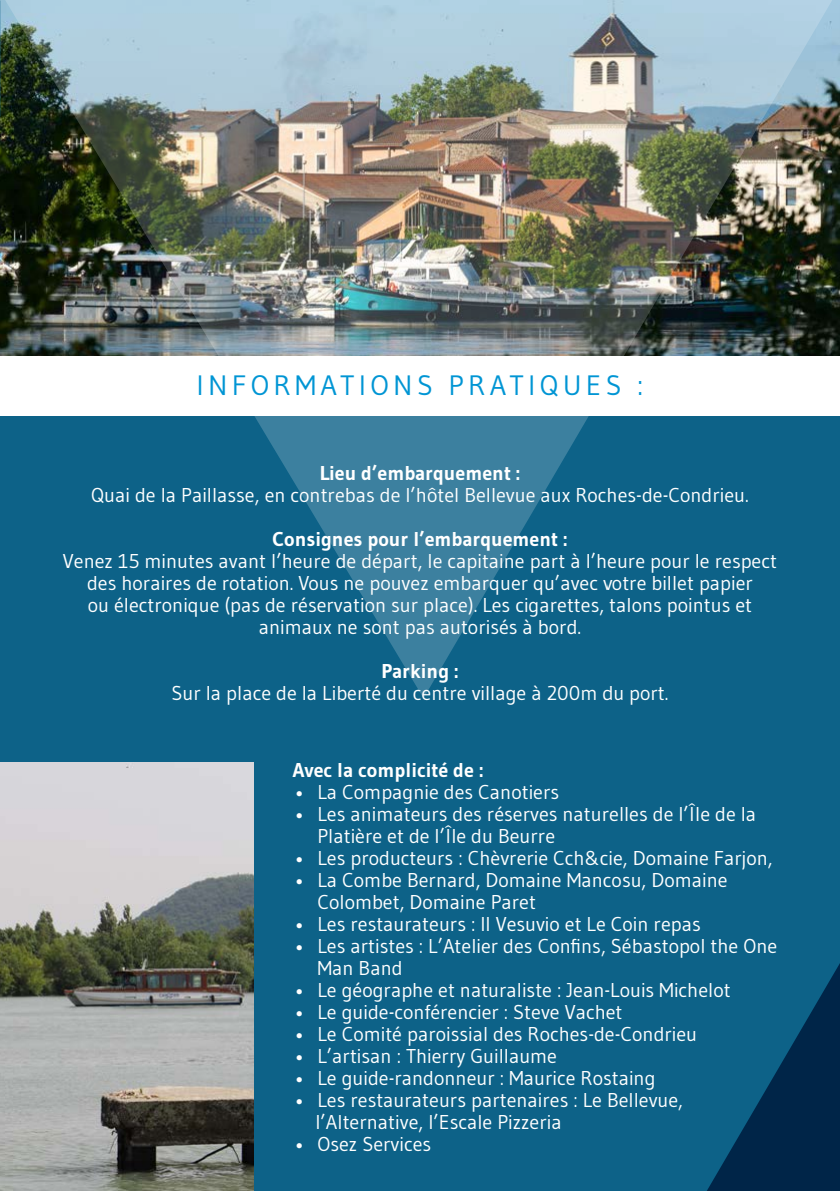
<style>
.page{position:relative;width:840px;height:1191px;background:#fff}
.page>*{position:absolute;margin:0;border:0;box-sizing:border-box;transform-origin:0 0}
.t1{font:28px "Gudea";letter-spacing:.15em;color:#0095d4}
.t2{font:20px/22px "Gudea";color:#fff}
.t3{font:700 20px "Gudea";color:#fff}
</style>
<div class="page">
<div style="left:0;top:415px;width:839px;height:776px;background:#0d6288"></div>
<img style="left:0;top:763px;width:254px;height:428px">
<img style="left:0;top:0;width:839px;height:698px">
<svg style="left:607px;top:564px;width:232px;height:627px"></svg>
<h1 class="t1" style="left:196px;top:368px;width:448px">INFORMATIONS PRATIQUES :</h1>
<p class="t3" style="left:319px;top:460px;width:202px">Lieu d’embarquement :</p>
<p class="t2" style="left:91px;top:483px;width:658px">Quai de la Paillasse, en contrebas de l’hôtel Bellevue aux Roches-de-Condrieu.</p>
<p class="t3" style="left:272px;top:526px;width:296px">Consignes pour l’embarquement :</p>
<p class="t2" style="left:63px;top:549px;width:715px;text-align:center">Venez 15 minutes avant l’heure de départ, le capitaine part à l’heure pour le respect des horaires de rotation. Vous ne pouvez embarquer qu’avec votre billet papier<br>ou électronique (pas de réservation sur place). Les cigarettes, talons pointus et animaux ne sont pas autorisés à bord.</p>
<p class="t3" style="left:381px;top:658px;width:79px">Parking :</p>
<p class="t2" style="left:171px;top:681px;width:498px">Sur la place de la Liberté du centre village à 200m du port.</p>
<p class="t3" style="left:292px;top:757px;width:192px">Avec la complicité de :</p>
<p class="t2" style="left:294px;top:780px;width:266px">• La Compagnie des Canotiers</p>
<p class="t2" style="left:317px;top:802px;width:440px;text-indent:-23px">• Les animateurs des réserves naturelles de l’Île de la<br>Platière et de l’Île du Beurre</p>
<p class="t2" style="left:294px;top:846px;width:479px">• Les producteurs : Chèvrerie Cch&amp;cie, Domaine Farjon,</p>
<p class="t2" style="left:317px;top:868px;width:411px;text-indent:-23px">• La Combe Bernard, Domaine Mancosu, Domaine<br>Colombet, Domaine Paret</p>
<p class="t2" style="left:294px;top:912px;width:407px">• Les restaurateurs : Il Vesuvio et Le Coin repas</p>
<p class="t2" style="left:317px;top:934px;width:461px;text-indent:-23px">• Les artistes : L’Atelier des Confins, Sébastopol the One<br>Man Band</p>
<p class="t2" style="left:294px;top:978px;width:437px">• Le géographe et naturaliste : Jean-Louis Michelot</p>
<p class="t2" style="left:294px;top:1000px;width:329px">• Le guide-conférencier : Steve Vachet</p>
<p class="t2" style="left:294px;top:1022px;width:403px">• Le Comité paroissial des Roches-de-Condrieu</p>
<p class="t2" style="left:294px;top:1044px;width:264px">• L’artisan : Thierry Guillaume</p>
<p class="t2" style="left:294px;top:1066px;width:362px">• Le guide-randonneur : Maurice Rostaing</p>
<p class="t2" style="left:315px;top:1088px;width:369px;text-indent:-21px">• Les restaurateurs partenaires : Le Bellevue, l’Alternative, l’Escale Pizzeria</p>
<p class="t2" style="left:294px;top:1132px;width:138px">• Osez Services</p>
</div>
